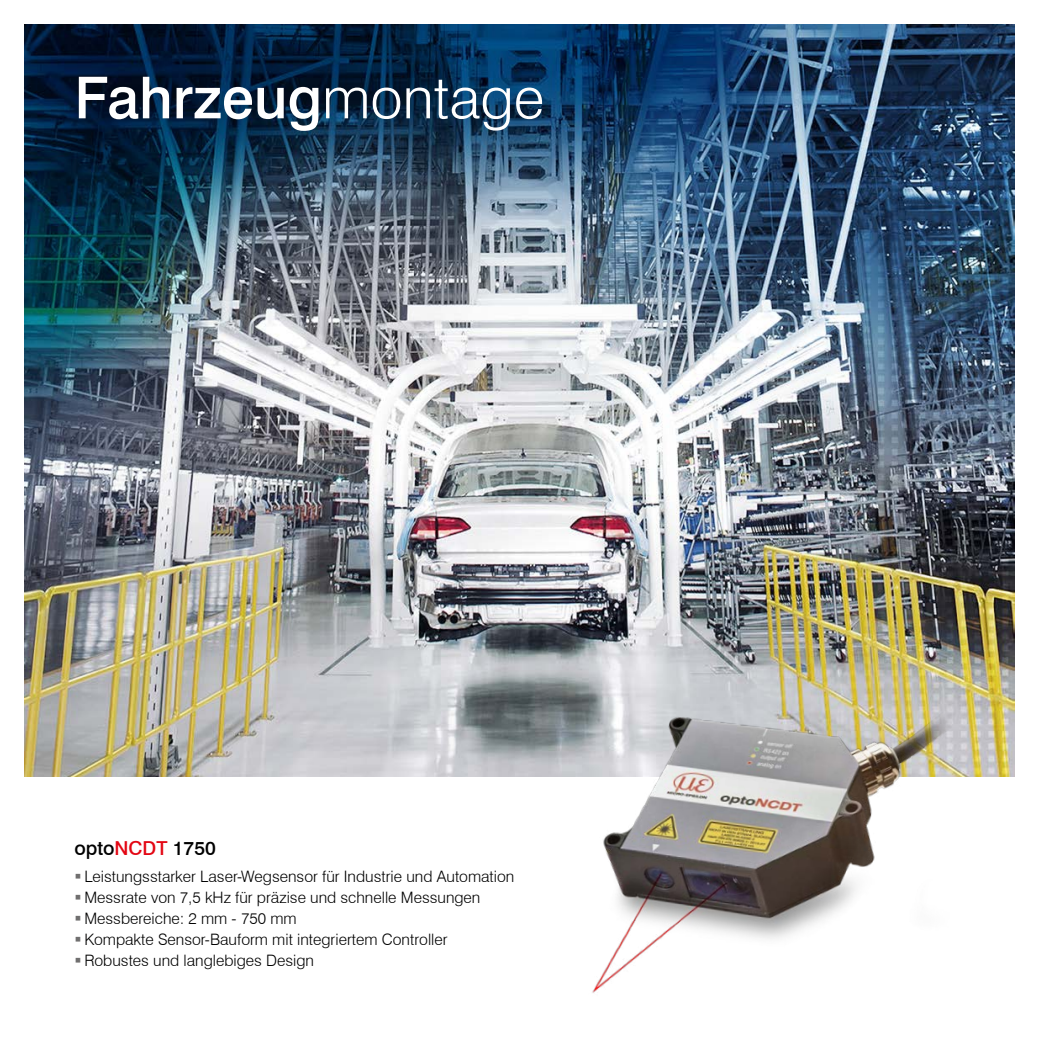
<style>
.page{position:relative;width:1042px;height:1042px;background:#fff}
.page>*{position:absolute;margin:0;border:0;box-sizing:border-box;transform-origin:0 0}
.t1{font:500 57.75px "Swiss 721 BT";color:#fff}
.t2{font:500 19.25px "Swiss 721 BT";color:#000}
.t3{font:300 15.75px/21px "Swiss 721 BT";color:#000}
.s1{font-weight:300}
.s2{color:#e30613}
</style>
<div class="page">
<img style="left:25px;top:25px;width:989px;height:751px">
<img style="left:523px;top:623px;width:429px;height:370px">
<h1 class="t1" style="left:74px;top:63px;width:471px">Fahrzeug<span class="s1">montage</span></h1>
<p class="t2" style="left:74px;top:836px;width:143px">opto<span class="s2">NCDT</span> 1750</p>
<p class="t3" style="left:84px;top:866px;width:431px">Leistungsstarker Laser-Wegsensor für Industrie und Automation Messrate von 7,5 kHz für präzise und schnelle Messungen Messbereiche: 2 mm - 750 mm<br>Kompakte Sensor-Bauform mit integriertem Controller Robustes und langlebiges Design</p>
</div>
